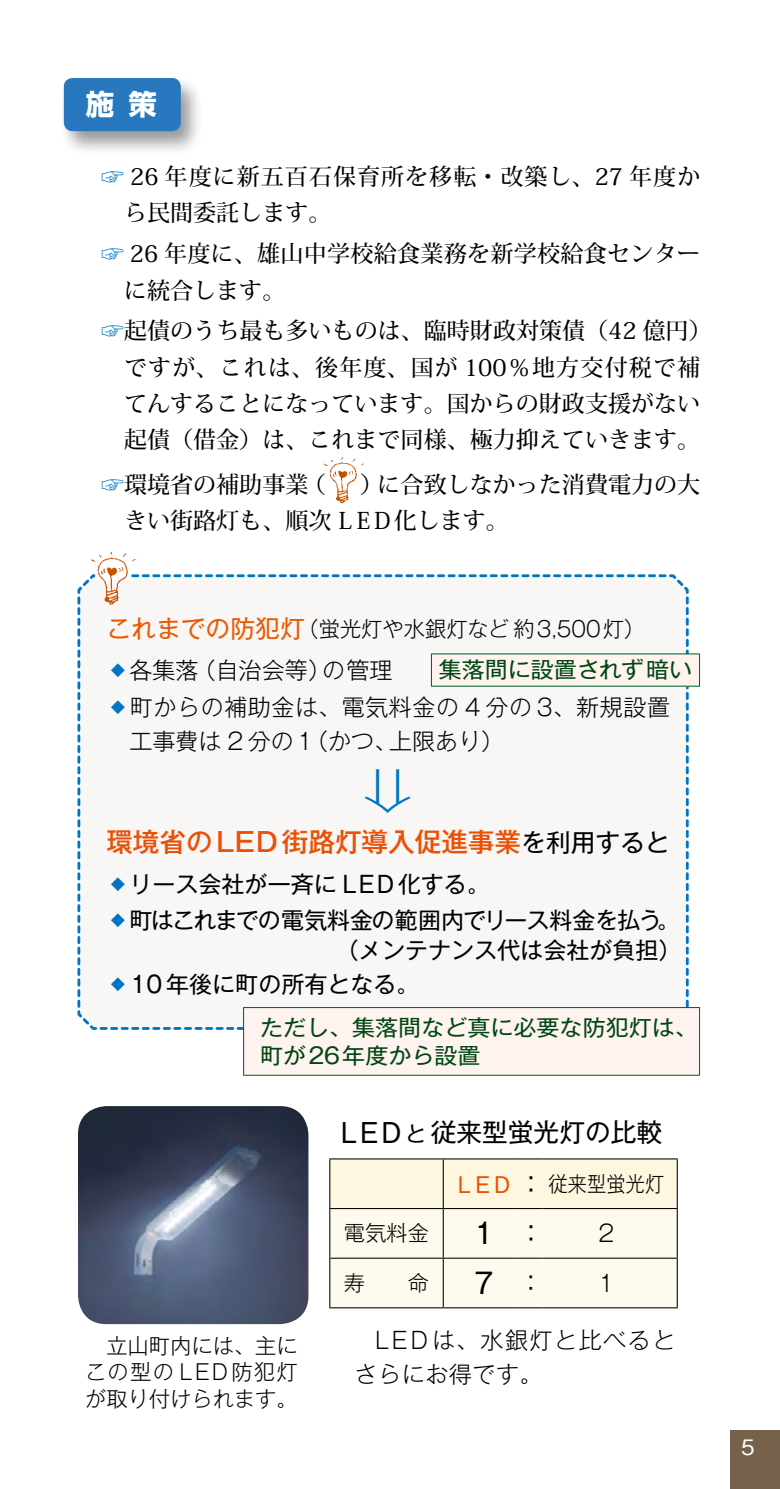
<style>
.page{position:relative;width:780px;height:1489px;background:#fff}
.page>*{position:absolute;margin:0;border:0;box-sizing:border-box;transform-origin:0 0}
.t1{font:71.75px "Koz Min Pro";color:#0075c2;scale:.65 1}
.t2{font:28.25px "Gothic MB101 Pro";color:#000}
.t3{font:700 28.25px "Shin Go Pro";color:#fff}
.t4{font:500 26.5px "Gothic MB101 Pro";color:#ea5006}
.t5{font:25.75px "Gothic MB101 Pro";color:#000}
.t6{font:500 23px/36.2px "Koz Min Pro";color:#000}
.t7{font:23px/30.2px "Gothic MB101 Pro";color:#000;text-align:right}
.t8{font:300 23px/33.8px "Gothic MB101 Pro";letter-spacing:.025em;color:#000}
.t9{font:500 23px/36.2px "Koz Min Pro";letter-spacing:.045em;color:#000}
.t10{font:300 23px/33.8px "Gothic MB101 Pro";letter-spacing:.045em;color:#000}
.t11{font:300 23px "Gothic MB101 Pro";color:#000}
.t12{font:22px/28.2px "Gothic MB101 Pro";color:#004714;scale:1.04 1}
.t13{font:300 21.25px/26.5px "Gothic MB101 Pro";color:#000;text-align:justify}
.t14{font:300 21.25px "Gothic MB101 Pro";color:#000;scale:.9 1}
.t15{font:500 21.25px "Gothic BBB Pro";color:#fff}
.s1{color:#0075c2}
.s2{font-weight:400;font-size:24.75px;color:#eb5a02}
.s3{font-weight:400;font-size:24.75px;color:#000}
.s4{font-weight:300;color:#0075c2}
.s5{font-size:26.5px}
.s6{font-size:21.25px}
.s7{font-weight:400;color:#ea5006}
.s8{font-weight:400;font-size:26.5px}
.s9{font-size:24.75px}
</style>
<div class="page">
<div style="left:730px;top:1430px;width:50px;height:58px;background:#78614b"></div>
<div style="left:77px;top:574px;width:613px;height:456px;background:#f9f7f5"></div>
<div style="left:243px;top:1007px;width:456px;height:68px;background:#fef3ee"></div>
<div style="left:243px;top:1006px;width:457px;height:69px;border:1px solid #006b2c"></div>
<img style="left:323px;top:457px;width:41px;height:47px">
<img style="left:89px;top:552px;width:49px;height:54px">
<img style="left:78px;top:1106px;width:230px;height:217px">
<div style="left:59px;top:75px;width:144px;height:81px;background:#000;opacity:.4"></div>
<div style="left:64px;top:78px;width:117px;height:53px;background:#2778be;border-radius:9px"></div>
<svg style="left:330px;top:1158px;width:347px;height:150px;background:#f8f4e4"></svg>
<hr style="left:542px;top:1307px;width:135px;height:1px;background:#000">
<hr style="left:329px;top:1158px;width:114px;height:1px;background:#000">
<hr style="left:329px;top:1159px;width:1px;height:48px;background:#000">
<hr style="left:443px;top:1158px;width:71px;height:1px;background:#000">
<hr style="left:442px;top:1159px;width:2px;height:48px;background:#000">
<hr style="left:329px;top:1207px;width:114px;height:1px;background:#000">
<hr style="left:329px;top:1208px;width:1px;height:49px;background:#000">
<hr style="left:443px;top:1207px;width:71px;height:1px;background:#000">
<hr style="left:442px;top:1208px;width:2px;height:49px;background:#000">
<hr style="left:329px;top:1257px;width:114px;height:1px;background:#000">
<hr style="left:329px;top:1258px;width:1px;height:49px;background:#000">
<hr style="left:443px;top:1257px;width:71px;height:1px;background:#000">
<hr style="left:442px;top:1258px;width:2px;height:49px;background:#000">
<hr style="left:329px;top:1307px;width:114px;height:1px;background:#000">
<hr style="left:443px;top:1307px;width:71px;height:1px;background:#000">
<div style="left:431px;top:654px;width:268px;height:32px;background:#fef3ee"></div>
<p class="t3" style="left:86px;top:82px;width:72px">施策</p>
<p class="t9" style="left:124px;top:158px;width:577px;text-indent:-23px"><span class="s1">☞</span> 26 年度に新五百石保育所を移転・改築し、27 年度から民間委託します。</p>
<p class="t6" style="left:124px;top:235px;width:577px;text-indent:-23px"><span class="s1">☞</span> 26 年度に、雄山中学校給食業務を新学校給食センターに統合します。</p>
<p class="t6" style="left:101px;top:312px;width:612px;text-align:center"><span class="s1">☞</span>起債のうち最も多いものは、臨時財政対策債（42 億円）ですが、これは、後年度、国が 100％地方交付税で補<br>てんすることになっています。国からの財政支援がない<br>起債（借金）は、これまで同様、極力抑えていきます。</p>
<p class="t6" style="left:124px;top:465px;width:577px;text-indent:-23px"><span class="s1">☞</span>環境省の補助事業（　）に合致しなかった消費電力の大きい街路灯も、順次ＬＥＤ化します。</p>
<p class="t13" style="left:106px;top:612px;width:540px"><span class="s2">これまでの防犯灯</span>（蛍光灯や水銀灯など約3,500灯）</p>
<p class="t11" style="left:106px;top:651px;width:288px"><span class="s1">❖</span>各集落（自治会等）の管理</p>
<p class="t8" style="left:129px;top:687px;width:542px;text-indent:-23px"><span class="s1">❖</span>町からの補助金は、電気料金の 4 分の 3、新規設置工事費は 2 分の1（かつ、上限あり）</p>
<h1 class="t1" style="left:337px;top:813px;width:73px;rotate:-90deg">⇐</h1>
<p class="t12" style="left:438px;top:653px;width:245px">集落間に設置されず暗い</p>
<p class="t4" style="left:106px;top:820px;width:565px">環境省の LED街路灯導入促進事業<span class="s3">を利用すると</span></p>
<p class="t7" style="left:106px;top:866px;width:385px"><span class="s4">❖</span>リース会社が一斉に LED化する。</p>
<p class="t7" style="left:106px;top:901px;width:576px"><span class="s4">❖</span>町はこれまでの電気料金の範囲内でリース料金を払う。（メンテナンス代は会社が負担）</p>
<p class="t7" style="left:106px;top:965px;width:315px"><span class="s4">❖</span>10 年後に町の所有となる。</p>
<p class="t12" style="left:260px;top:1010px;width:422px">ただし、集落間など真に必要な防犯灯は、町が26年度から設置</p>
<p class="t5" style="left:336px;top:1110px;width:328px"><span class="s5">ＬEＤ</span><span class="s6">と</span>従来型蛍光灯の比較</p>
<p class="t14" style="left:457px;top:1165px;width:231px"><span class="s7">L E D</span> <span class="s8">：</span>従来型蛍光灯</p>
<p class="t13" style="left:344px;top:1216px;width:87px">電気料金</p>
<p class="t2" style="left:470px;top:1209px;width:76px">１ <span class="s5">：</span></p>
<p class="t8" style="left:594px;top:1213px;width:25px">２</p>
<p class="t13" style="left:344px;top:1266px;width:87px">寿　　命</p>
<p class="t2" style="left:470px;top:1259px;width:75px">７ <span class="s9">：</span></p>
<p class="t8" style="left:594px;top:1262px;width:25px">１</p>
<p class="t13" style="left:85px;top:1328px;width:214px">　立山町内には、主にこの型の LED防犯灯が取り付けられます。</p>
<p class="t10" style="left:354px;top:1319px;width:322px;text-indent:16px">ＬEＤは、水銀灯と比べるとさらにお得です。</p>
<p class="t15" style="left:741px;top:1429px;width:15px">5</p>
</div>
